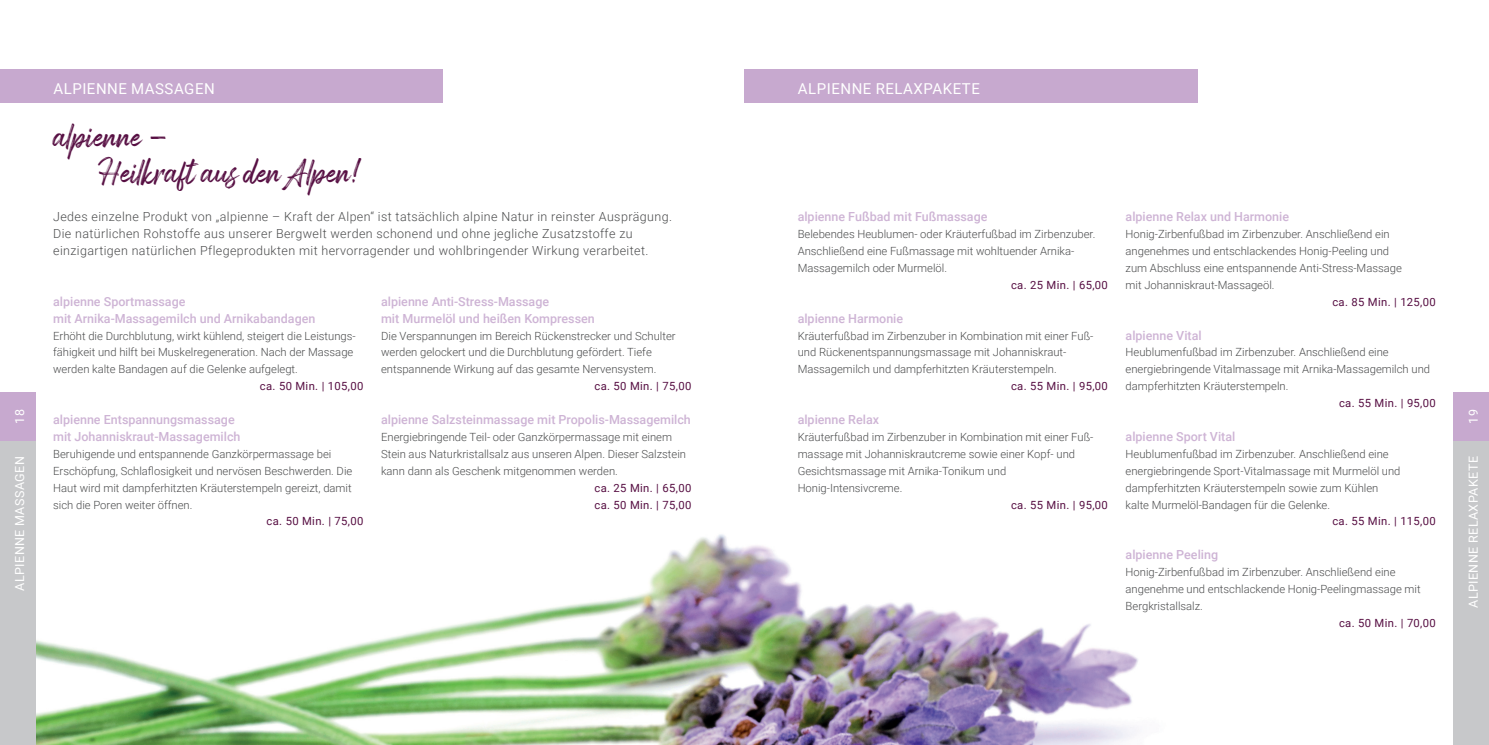
<style>
.page{position:relative;width:1489px;height:745px;background:#fff}
.page>*{position:absolute;margin:0;border:0;box-sizing:border-box;transform-origin:0 0}
.t1{font:30px/36px "Arsilon";color:#570f43}
.t2{font:15px "Roboto";letter-spacing:.035em;color:#fff}
.t3{font:500 12.5px/16.9px "Roboto";color:#ceb4d5}
.t4{font:300 12.5px/16.9px "Roboto";letter-spacing:.03em;color:#4b4c4d}
.t5{font:12.5px "Roboto";letter-spacing:.035em;color:#fff}
.t6{font:300 11.25px/16.9px "Roboto";color:#4b4c4d}
.t7{font:11.25px/16.9px "Roboto";letter-spacing:.03em;color:#570f43}
</style>
<div class="page">
<img style="left:35px;top:392px;width:1103px;height:352px">
<div style="left:1453px;top:440px;width:35px;height:304px;background:#c7c8ca"></div>
<div style="left:0;top:440px;width:35px;height:304px;background:#c7c8ca"></div>
<div style="left:1453px;top:392px;width:35px;height:48px;background:#c7a9cf"></div>
<div style="left:0;top:392px;width:35px;height:48px;background:#c7a9cf"></div>
<div style="left:0;top:69px;width:443px;height:34px;background:#c7a9cf"></div>
<div style="left:744px;top:69px;width:454px;height:34px;background:#c7a9cf"></div>
<p class="t5" style="left:11px;top:423px;width:16px;rotate:-90deg">18</p>
<p class="t5" style="left:11px;top:590px;width:136px;rotate:-90deg">ALPIENNE MASSAGEN</p>
<h2 class="t2" style="left:53px;top:78px;width:163px">ALPIENNE MASSAGEN</h2>
<h1 class="t1" style="left:98px;top:117px;width:267px;text-indent:-45px">alpienne –<br>Heilkraft aus den Alpen!</h1>
<p class="t4" style="left:53px;top:208px;width:620px">Jedes einzelne Produkt von „alpienne – Kraft der Alpen“ ist tatsächlich alpine Natur in reinster Ausprägung.<br>Die natürlichen Rohstoffe aus unserer Bergwelt werden schonend und ohne jegliche Zusatzstoffe zu einzigartigen natürlichen Pflegeprodukten mit hervorragender und wohlbringender Wirkung verarbeitet.</p>
<p class="t3" style="left:53px;top:292px;width:264px">alpienne Sportmassage<br>mit Arnika-Massagemilch und Arnikabandagen</p>
<p class="t6" style="left:53px;top:326px;width:304px">Erhöht die Durchblutung, wirkt kühlend, steigert die Leistungs&shy;fähigkeit und hilft bei Muskelregeneration. Nach der Massage werden kalte Bandagen auf die Gelenke aufgelegt.</p>
<p class="t7" style="left:260px;top:377px;width:105px">ca. 50 Min. | 105,00</p>
<p class="t3" style="left:53px;top:410px;width:189px">alpienne Entspannungsmassage mit Johanniskraut-Massagemilch</p>
<p class="t6" style="left:53px;top:444px;width:301px">Beruhigende und entspannende Ganzkörpermassage bei Erschöpfung, Schlaflosigkeit und nervösen Beschwerden. Die Haut wird mit dampferhitzten Kräuterstempeln gereizt, damit sich die Poren weiter öffnen.</p>
<p class="t7" style="left:266px;top:512px;width:98px">ca. 50 Min. | 75,00</p>
<p class="t3" style="left:381px;top:292px;width:215px">alpienne Anti-Stress-Massage<br>mit Murmelöl und heißen Kompressen</p>
<p class="t6" style="left:381px;top:326px;width:296px">Die Verspannungen im Bereich Rückenstrecker und Schulter werden gelockert und die Durchblutung gefördert. Tiefe entspannende Wirkung auf das gesamte Nervensystem.</p>
<p class="t7" style="left:594px;top:377px;width:98px">ca. 50 Min. | 75,00</p>
<p class="t3" style="left:381px;top:410px;width:311px">alpienne Salzsteinmassage mit Propolis-Massagemilch</p>
<p class="t6" style="left:381px;top:428px;width:306px">Energiebringende Teil- oder Ganzkörpermassage mit einem<br>Stein aus Naturkristallsalz aus unseren Alpen. Dieser Salzstein kann dann als Geschenk mitgenommen werden.</p>
<p class="t7" style="left:594px;top:478px;width:98px">ca. 25 Min. | 65,00 ca. 50 Min. | 75,00</p>
<h2 class="t2" style="left:798px;top:78px;width:183px">ALPIENNE RELAXPAKETE</h2>
<p class="t3" style="left:797px;top:208px;width:191px">alpienne Fußbad mit Fußmassage</p>
<p class="t6" style="left:797px;top:225px;width:299px">Belebendes Heublumen- oder Kräuterfußbad im Zirbenzuber.<br>Anschließend eine Fußmassage mit wohltuender Arnika-<br>Massagemilch oder Murmelöl.</p>
<p class="t7" style="left:1011px;top:276px;width:98px">ca. 25 Min. | 65,00</p>
<p class="t3" style="left:797px;top:309px;width:107px">alpienne Harmonie</p>
<p class="t6" style="left:797px;top:326px;width:297px">Kräuterfußbad im Zirbenzuber in Kombination mit einer Fuß&shy;und Rückenentspannungsmassage mit Johanniskraut-<br>Massagemilch und dampferhitzten Kräuterstempeln.</p>
<p class="t7" style="left:1011px;top:377px;width:98px">ca. 55 Min. | 95,00</p>
<p class="t3" style="left:797px;top:410px;width:83px">alpienne Relax</p>
<p class="t6" style="left:797px;top:428px;width:297px">Kräuterfußbad im Zirbenzuber in Kombination mit einer Fuß&shy;massage mit Johanniskrautcreme sowie einer Kopf- und Gesichtsmassage mit Arnika-Tonikum und Honig-Intensivcreme.</p>
<p class="t7" style="left:1011px;top:495px;width:98px">ca. 55 Min. | 95,00</p>
<p class="t3" style="left:1125px;top:208px;width:165px">alpienne Relax und Harmonie</p>
<p class="t6" style="left:1125px;top:225px;width:278px">Honig-Zirbenfußbad im Zirbenzuber. Anschließend ein angenehmes und entschlackendes Honig-Peeling und zum Abschluss eine entspannende Anti-Stress-Massage mit Johanniskraut-Massageöl.</p>
<p class="t7" style="left:1332px;top:293px;width:105px">ca. 85 Min. | 125,00</p>
<p class="t3" style="left:1125px;top:326px;width:77px">alpienne Vital</p>
<p class="t6" style="left:1125px;top:343px;width:306px">Heublumenfußbad im Zirbenzuber. Anschließend eine energiebringende Vitalmassage mit Arnika-Massagemilch und dampferhitzten Kräuterstempeln.</p>
<p class="t7" style="left:1338px;top:394px;width:98px">ca. 55 Min. | 95,00</p>
<p class="t3" style="left:1125px;top:427px;width:111px">alpienne Sport Vital</p>
<p class="t6" style="left:1125px;top:444px;width:276px">Heublumenfußbad im Zirbenzuber. Anschließend eine energiebringende Sport-Vitalmassage mit Murmelöl und dampferhitzten Kräuterstempeln sowie zum Kühlen kalte Murmelöl-Bandagen für die Gelenke.</p>
<p class="t7" style="left:1332px;top:512px;width:105px">ca. 55 Min. | 115,00</p>
<p class="t3" style="left:1125px;top:545px;width:94px">alpienne Peeling</p>
<p class="t6" style="left:1125px;top:563px;width:296px">Honig-Zirbenfußbad im Zirbenzuber. Anschließend eine angenehme und entschlackende Honig-Peelingmassage mit<br>Bergkristallsalz.</p>
<p class="t7" style="left:1338px;top:613px;width:98px">ca. 50 Min. | 70,00</p>
<p class="t5" style="left:1464px;top:423px;width:16px;rotate:-90deg">19</p>
<p class="t5" style="left:1464px;top:607px;width:153px;rotate:-90deg">ALPIENNE RELAXPAKETE</p>
</div>
